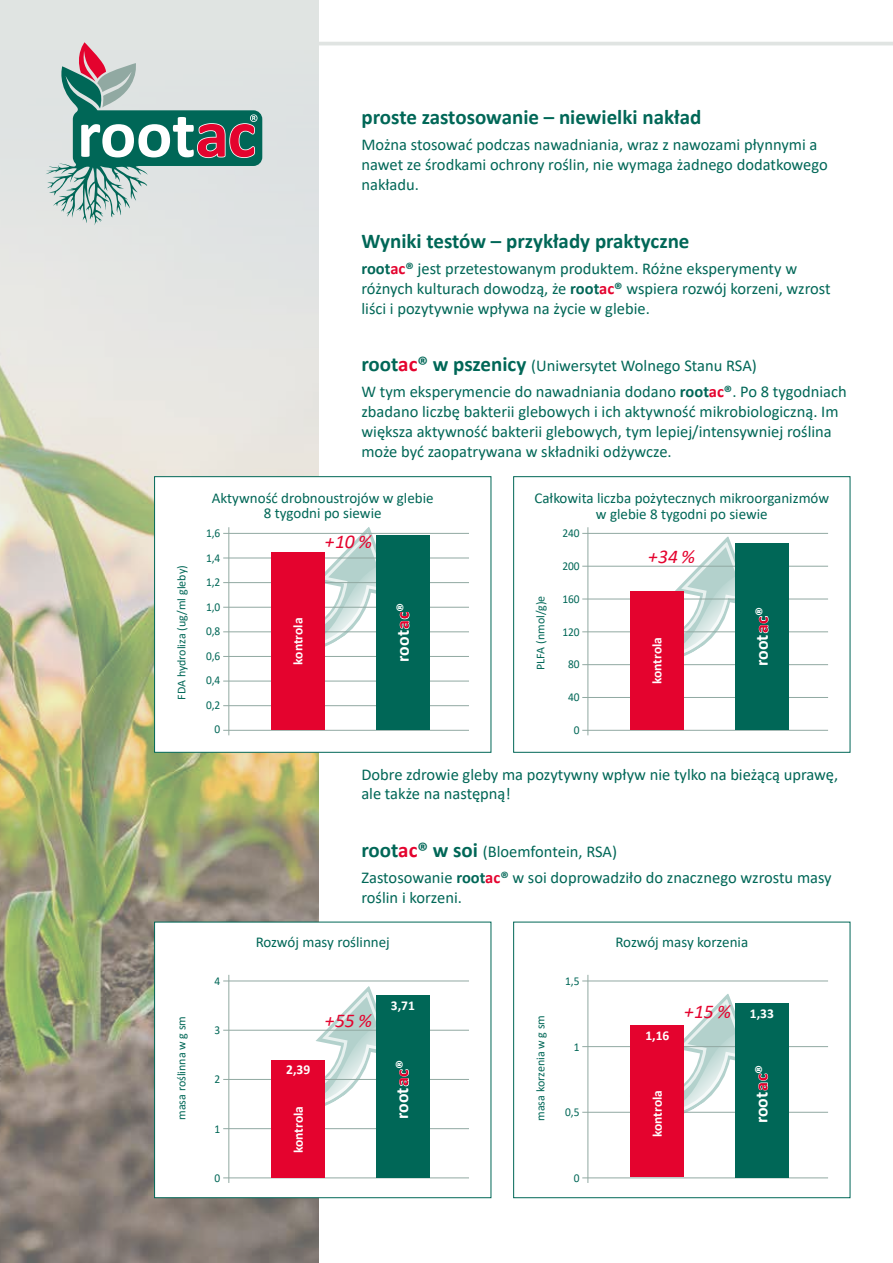
<style>
.page{position:relative;width:893px;height:1263px;background:#fff}
.page>*{position:absolute;margin:0;border:0;box-sizing:border-box;transform-origin:0 0}
.t1{font:700 21px "Calibri";color:#006757}
.t2{font:italic 19.5px "Calibri";color:#e4032e}
.t3{font:700 17.85px "Calibri";color:#fff}
.t4{font:16.5px/19.8px "Calibri";color:#006757}
.t5{font:15px/15.9px "Calibri";color:#006757;text-align:center}
.t6{font:700 13.5px "Calibri";color:#fff}
.t7{font:12px "Calibri";color:#006757}
.t8{font:12px/24.5px "Calibri";color:#006757;text-align:right;scale:.95 1}
.s1{font-weight:700}
.s2{font-weight:700;color:#e4032e}
.s3{font-weight:700;font-size:21px}
.s4{font-weight:700;font-size:21px;color:#e4032e}
</style>
<div class="page">
<img style="left:0;top:0;width:319px;height:1263px">
<svg style="left:46px;top:42px;width:216px;height:183px;background:#abbdba"></svg>
<hr style="left:313px;top:42px;width:580px;height:3px;background:#e0e4e2">
<div style="left:513px;top:476px;width:337px;height:277px;background:#fff;border:1px solid #006757"></div>
<svg style="left:593px;top:536px;width:142px;height:152px"></svg>
<hr style="left:582px;top:566px;width:246px;height:1px;background:#91a9a2">
<hr style="left:582px;top:533px;width:246px;height:1px;background:#91a9a2">
<hr style="left:582px;top:598px;width:246px;height:1px;background:#91a9a2">
<hr style="left:582px;top:631px;width:246px;height:1px;background:#91a9a2">
<hr style="left:582px;top:664px;width:246px;height:1px;background:#91a9a2">
<hr style="left:582px;top:697px;width:246px;height:1px;background:#91a9a2">
<hr style="left:582px;top:730px;width:246px;height:1px;background:#91a9a2">
<hr style="left:587px;top:527px;width:1px;height:208px;background:#91a9a2">
<div style="left:631px;top:591px;width:53px;height:139px;background:#e4032e"></div>
<div style="left:735px;top:543px;width:54px;height:187px;background:#006757"></div>
<div style="left:154px;top:476px;width:337px;height:277px;background:#fff;border:1px solid #006757"></div>
<svg style="left:234px;top:527px;width:178px;height:152px"></svg>
<hr style="left:223px;top:557px;width:246px;height:1px;background:#91a9a2">
<hr style="left:223px;top:582px;width:246px;height:1px;background:#91a9a2">
<hr style="left:223px;top:533px;width:246px;height:1px;background:#91a9a2">
<hr style="left:223px;top:631px;width:246px;height:1px;background:#91a9a2">
<hr style="left:223px;top:656px;width:246px;height:1px;background:#91a9a2">
<hr style="left:223px;top:680px;width:246px;height:1px;background:#91a9a2">
<hr style="left:223px;top:705px;width:246px;height:1px;background:#91a9a2">
<hr style="left:223px;top:730px;width:246px;height:1px;background:#91a9a2">
<hr style="left:223px;top:607px;width:246px;height:1px;background:#91a9a2">
<hr style="left:228px;top:527px;width:1px;height:208px;background:#91a9a2">
<div style="left:272px;top:552px;width:53px;height:178px;background:#e4032e"></div>
<div style="left:376px;top:535px;width:54px;height:195px;background:#006757"></div>
<div style="left:513px;top:922px;width:337px;height:276px;background:#fff;border:1px solid #006757"></div>
<svg style="left:593px;top:994px;width:142px;height:151px"></svg>
<hr style="left:582px;top:980px;width:246px;height:1px;background:#91a9a2">
<hr style="left:582px;top:1046px;width:246px;height:1px;background:#91a9a2">
<hr style="left:582px;top:1112px;width:246px;height:1px;background:#91a9a2">
<hr style="left:582px;top:1177px;width:246px;height:1px;background:#91a9a2">
<hr style="left:587px;top:975px;width:1px;height:208px;background:#91a9a2">
<div style="left:631px;top:1025px;width:53px;height:152px;background:#e4032e"></div>
<div style="left:735px;top:1003px;width:54px;height:174px;background:#006757"></div>
<div style="left:154px;top:922px;width:337px;height:276px;background:#fff;border:1px solid #006757"></div>
<svg style="left:234px;top:986px;width:142px;height:152px"></svg>
<hr style="left:223px;top:980px;width:246px;height:1px;background:#91a9a2">
<hr style="left:223px;top:1030px;width:246px;height:1px;background:#91a9a2">
<hr style="left:223px;top:1079px;width:246px;height:1px;background:#91a9a2">
<hr style="left:223px;top:1128px;width:246px;height:1px;background:#91a9a2">
<hr style="left:223px;top:1177px;width:246px;height:1px;background:#91a9a2">
<hr style="left:228px;top:975px;width:1px;height:208px;background:#91a9a2">
<div style="left:272px;top:1060px;width:53px;height:117px;background:#e4032e"></div>
<div style="left:376px;top:995px;width:54px;height:182px;background:#006757"></div>
<p class="t1" style="left:361px;top:102px;width:341px">proste zastosowanie – niewielki nakład</p>
<p class="t4" style="left:361px;top:135px;width:468px">Można stosować podczas nawadniania, wraz z nawozami płynnymi a nawet ze środkami ochrony roślin, nie wymaga żadnego dodatkowego nakładu.</p>
<p class="t1" style="left:361px;top:226px;width:330px">Wyniki testów – przykłady praktyczne</p>
<p class="t4" style="left:361px;top:258px;width:471px"><span class="s1">root</span><span class="s2">ac</span><span class="s1">®</span> jest przetestowanym produktem. Różne eksperymenty w różnych kulturach dowodzą, że <span class="s1">root</span><span class="s2">ac</span><span class="s1">®</span> wspiera rozwój korzeni, wzrost liści i pozytywnie wpływa na życie w glebie.</p>
<p class="t4" style="left:361px;top:352px;width:487px;line-height:26.2px"><span class="s3">root</span><span class="s4">ac</span><span class="s3">® w pszenicy</span> (Uniwersytet Wolnego Stanu RSA)<br>W tym eksperymencie do nawadniania dodano <span class="s1">root</span><span class="s2">ac</span><span class="s1">®</span>. Po 8 tygodniach</p>
<p class="t4" style="left:361px;top:401px;width:479px">zbadano liczbę bakterii glebowych i ich aktywność mikrobiologiczną. Im większa aktywność bakterii glebowych, tym lepiej/intensywniej roślina może być zaopatrywana w składniki odżywcze.</p>
<p class="t7" style="left:173px;top:700px;width:136px;rotate:-90deg">FDA hydroliza (ug/ml gleby)</p>
<p class="t5" style="left:212px;top:489px;width:223px">Aktywność drobnoustrojów w glebie<br>8 tygodni po siewie</p>
<p class="t8" style="left:206px;top:521px;width:16px">1,6<br>1,4<br>1,2<br>1,0<br>0,8<br>0,6<br>0,4<br>0,2<br>0</p>
<p class="t2" style="left:325px;top:528px;width:48px">+ 10 %</p>
<p class="t6" style="left:289px;top:665px;width:49px;rotate:-90deg">kontrola</p>
<p class="t3" style="left:390px;top:662px;width:60px;rotate:-90deg">rootac®</p>
<p class="t5" style="left:534px;top:489px;width:296px">Całkowita liczba pożytecznych mikroorganizmów w glebie 8 tygodni po siewie</p>
<p class="t7" style="left:532px;top:670px;width:76px;rotate:-90deg">PLFA (nmol/g)e</p>
<p class="t8" style="left:562px;top:521px;width:20px">240</p>
<p class="t8" style="left:562px;top:554px;width:20px">200</p>
<p class="t8" style="left:562px;top:586px;width:20px">160</p>
<p class="t8" style="left:562px;top:619px;width:20px">120</p>
<p class="t8" style="left:568px;top:652px;width:14px">80</p>
<p class="t8" style="left:568px;top:684px;width:14px">40</p>
<p class="t8" style="left:574px;top:717px;width:8px">0</p>
<p class="t2" style="left:648px;top:543px;width:48px">+ 34 %</p>
<p class="t6" style="left:648px;top:684px;width:49px;rotate:-90deg">kontrola</p>
<p class="t3" style="left:749px;top:666px;width:60px;rotate:-90deg">rootac®</p>
<p class="t4" style="left:361px;top:764px;width:478px">Dobre zdrowie gleby ma pozytywny wpływ nie tylko na bieżącą uprawę, ale także na następną!</p>
<p class="t4" style="left:361px;top:838px;width:472px;line-height:26.2px"><span class="s3">root</span><span class="s4">ac</span><span class="s3">® w soi</span> (Bloemfontein, RSA)<br>Zastosowanie <span class="s1">root</span><span class="s2">ac</span><span class="s1">®</span> w soi doprowadziło do znacznego wzrostu masy</p>
<p class="t4" style="left:361px;top:887px;width:102px">roślin i korzeni.</p>
<p class="t8" style="left:215px;top:968px;width:8px">4</p>
<p class="t5" style="left:256px;top:933px;width:136px">Rozwój masy roślinnej</p>
<p class="t8" style="left:565px;top:968px;width:16px">1,5</p>
<p class="t5" style="left:615px;top:933px;width:134px">Rozwój masy korzenia</p>
<p class="t7" style="left:173px;top:1120px;width:105px;rotate:-90deg">masa roślinna w g sm</p>
<p class="t2" style="left:325px;top:1007px;width:48px">+ 55 %</p>
<p class="t8" style="left:215px;top:1018px;width:8px">3</p>
<p class="t6" style="left:286px;top:1060px;width:26px">2,39</p>
<p class="t8" style="left:215px;top:1067px;width:8px">2</p>
<p class="t6" style="left:289px;top:1153px;width:49px;rotate:-90deg">kontrola</p>
<p class="t8" style="left:215px;top:1116px;width:8px">1</p>
<p class="t6" style="left:391px;top:995px;width:26px">3,71</p>
<p class="t3" style="left:390px;top:1119px;width:60px;rotate:-90deg">rootac®</p>
<p class="t7" style="left:532px;top:1121px;width:107px;rotate:-90deg">masa korzenia w g sm</p>
<p class="t8" style="left:574px;top:1034px;width:8px">1</p>
<p class="t8" style="left:565px;top:1100px;width:16px">0,5</p>
<p class="t6" style="left:645px;top:1026px;width:26px">1,16</p>
<p class="t2" style="left:684px;top:998px;width:48px">+ 15 %</p>
<p class="t6" style="left:648px;top:1137px;width:49px;rotate:-90deg">kontrola</p>
<p class="t6" style="left:750px;top:1003px;width:26px">1,33</p>
<p class="t3" style="left:749px;top:1123px;width:60px;rotate:-90deg">rootac®</p>
<p class="t8" style="left:215px;top:1165px;width:8px">0</p>
<p class="t8" style="left:574px;top:1166px;width:8px">0</p>
</div>
